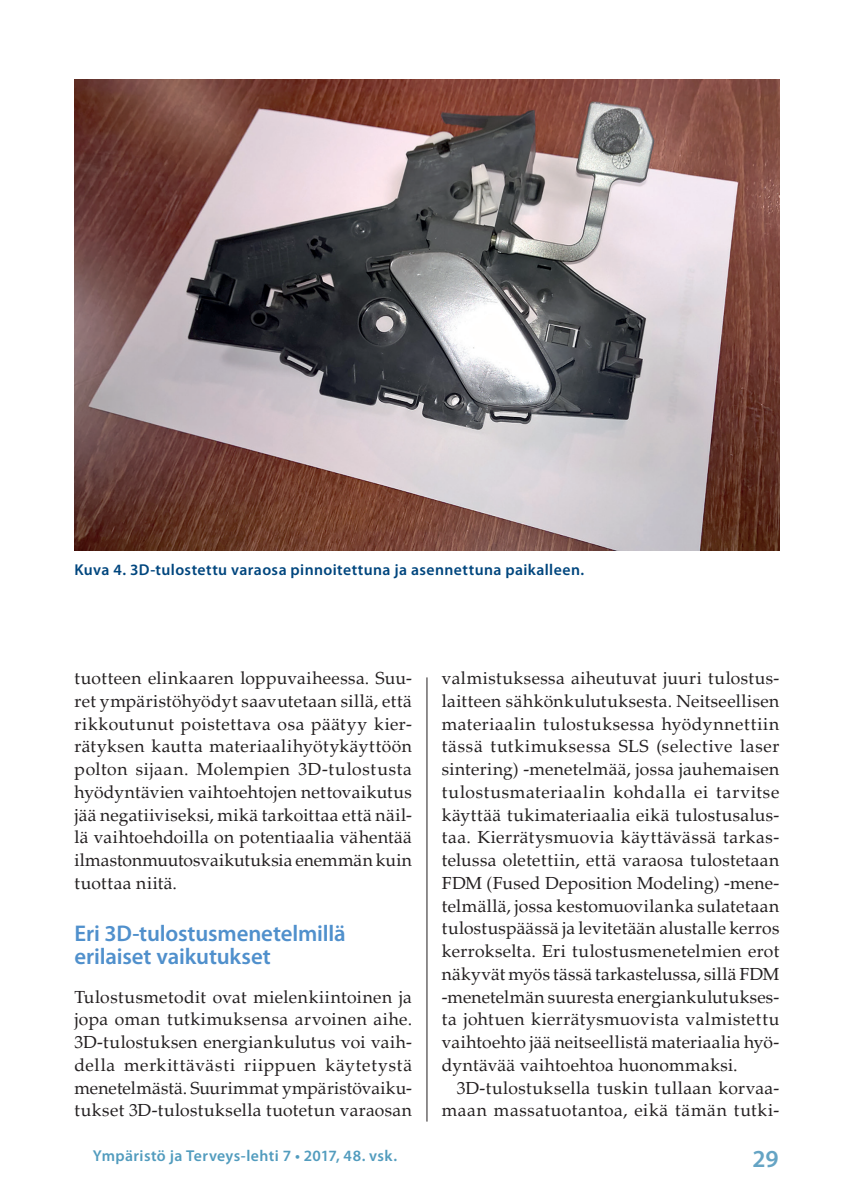
<style>
.page{position:relative;width:844px;height:1201px;background:#fff}
.page>*{position:absolute;margin:0;border:0;box-sizing:border-box;transform-origin:0 0}
.t1{font:600 24.5px "Myriad Pro";color:#65a4c4}
.Väliotsikko{font:600 22.75px/22.8px "Myriad Pro";letter-spacing:-.005em;color:#5090cc}
.Leipä_eka{font:17.5px/22.8px "Palatino";letter-spacing:.015em;color:#231f20;text-align:justify}
.Leipä1{font:17.5px/22.8px "Palatino";letter-spacing:.035em;color:#231f20;text-align:right}
.Kuvateksti{font:600 15.75px "Myriad Pro";letter-spacing:.025em;color:#00467e}
.t2{font:600 15.75px "Myriad Pro";letter-spacing:.025em;color:#529cbe}
</style>
<div class="page">
<img style="left:74px;top:79px;width:705px;height:471px">
<hr style="left:426px;top:677px;width:1px;height:444px;background:#231f20">
<p class="Kuvateksti" style="left:74px;top:559px;width:511px">Kuva 4. 3D-tulostettu varaosa pinnoitettuna ja asennettuna paikalleen.</p>
<p class="Leipä_eka" style="left:74px;top:667px;width:339px">tuotteen elinkaaren loppuvaiheessa. Suu&shy;ret ympäristöhyödyt saavutetaan sillä, että rikkoutunut poistettava osa päätyy kier&shy;rätyksen kautta materiaalihyötykäyttöön polton sijaan. Molempien 3D-tulostusta hyödyntävien vaihtoehtojen nettovaikutus jää negatiiviseksi, mikä tarkoittaa että näil&shy;lä vaihtoehdoilla on potentiaalia vähentää ilmastonmuutosvaikutuksia enemmän kuin tuottaa niitä.</p>
<p class="Väliotsikko" style="left:74px;top:921px;width:273px">Eri 3D-tulostusmenetelmillä erilaiset vaikutukset</p>
<p class="Leipä_eka" style="left:74px;top:985px;width:339px">Tulostusmetodit ovat mielenkiintoinen ja jopa oman tutkimuksensa arvoinen aihe.<br>3D-tulostuksen energiankulutus voi vaih&shy;della merkittävästi riippuen käytetystä menetelmästä. Suurimmat ympäristövaiku&shy;tukset 3D-tulostuksella tuotetun varaosan</p>
<p class="Leipä_eka" style="left:441px;top:667px;width:339px">valmistuksessa aiheutuvat juuri tulostus&shy;laitteen sähkönkulutuksesta. Neitseellisen materiaalin tulostuksessa hyödynnettiin tässä tutkimuksessa SLS (selective laser sintering) -menetelmää, jossa jauhemaisen tulostusmateriaalin kohdalla ei tarvitse käyttää tukimateriaalia eikä tulostusalus&shy;taa. Kierrätysmuovia käyttävässä tarkas&shy;telussa oletettiin, että varaosa tulostetaan FDM (Fused Deposition Modeling) -mene&shy;telmällä, jossa kestomuovilanka sulatetaan tulostuspäässä ja levitetään alustalle kerros kerrokselta. Eri tulostusmenetelmien erot näkyvät myös tässä tarkastelussa, sillä FDM -menetelmän suuresta energiankulutukses&shy;ta johtuen kierrätysmuovista valmistettu vaihtoehto jää neitseellistä materiaalia hyö&shy;dyntävää vaihtoehtoa huonommaksi.</p>
<p class="Leipä1" style="left:441px;top:1076px;width:339px">3D-tulostuksella tuskin tullaan korvaa&shy;maan massatuotantoa, eikä tämän tutki-</p>
<p class="t2" style="left:93px;top:1145px;width:305px">Ympäristö ja Terveys-lehti 7 • 2017, 48. vsk.</p>
<h1 class="t1" style="left:752px;top:1143px;width:28px">29</h1>
</div>
